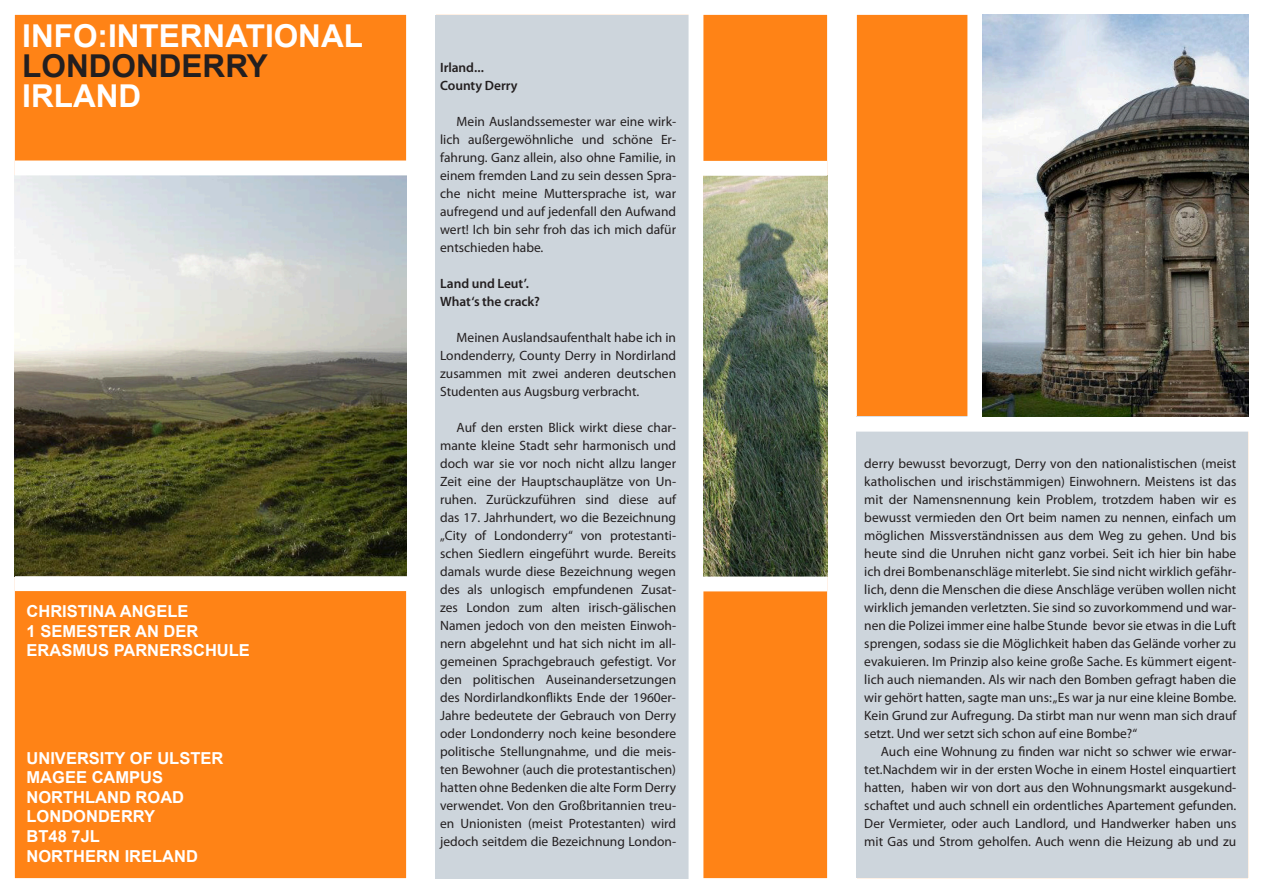
<style>
.page{position:relative;width:1263px;height:893px;background:#fff}
.page>*{position:absolute;margin:0;border:0;box-sizing:border-box;transform-origin:0 0}
.t1{font:700 31.5px "Arial";color:#fff}
.t2{font:700 31.5px "Arial";color:#231f20}
.t3{font:700 16.5px/19.5px "Arial";color:#fff}
.t4{font:13.5px/18px "Myriad Pro";color:#231f20;text-align:justify}
.t5{font:600 13.5px/18px "Myriad Pro";letter-spacing:-.005em;color:#231f20}
</style>
<div class="page">
<div style="left:7px;top:7px;width:407px;height:878px;background:#ff8316"></div>
<div style="left:0;top:0;width:421px;height:893px;border:15px solid #fff"></div>
<div style="left:849px;top:7px;width:406px;height:878px;background:#ff8316"></div>
<div style="left:842px;top:0;width:421px;height:893px;border:15px solid #fff"></div>
<div style="left:428px;top:7px;width:406px;height:878px;background:#ff8316"></div>
<div style="left:421px;top:0;width:421px;height:893px;border:15px solid #fff"></div>
<div style="left:436px;top:15px;width:260px;height:863px;background:#cdd5dc"></div>
<div style="left:688px;top:0;width:15px;height:893px;background:#fff"></div>
<div style="left:857px;top:417px;width:391px;height:461px;background:#cdd5dc"></div>
<div style="left:851px;top:417px;width:402px;height:15px;background:#fff"></div>
<div style="left:967px;top:11px;width:15px;height:408px;background:#fff"></div>
<img style="left:15px;top:175px;width:391px;height:401px">
<img style="left:982px;top:15px;width:266px;height:402px">
<img style="left:703px;top:176px;width:124px;height:400px">
<div style="left:15px;top:576px;width:406px;height:15px;background:#fff"></div>
<div style="left:15px;top:161px;width:406px;height:14px;background:#fff"></div>
<div style="left:697px;top:576px;width:130px;height:15px;background:#fff"></div>
<div style="left:699px;top:161px;width:128px;height:15px;background:#fff"></div>
<h1 class="t1" style="left:22px;top:15px;width:105px">INFO:INTERNATI</h1>
<h1 class="t1" style="left:274px;top:15px;width:46px">ONAL</h1>
<h1 class="t2" style="left:22px;top:45px;width:182px">LONDONDERR</h1>
<h1 class="t2" style="left:247px;top:45px;width:23px">Y</h1>
<h1 class="t1" style="left:22px;top:75px;width:20px">IRLAN</h1>
<h1 class="t1" style="left:119px;top:75px;width:24px">D</h1>
<p class="t3" style="left:27px;top:602px;width:163px">CHRISTINA ANGELE<br>1 SEMESTER</p>
<p class="t3" style="left:135px;top:622px;width:53px">AN DER</p>
<p class="t3" style="left:27px;top:641px;width:12px">ERAS</p>
<p class="t3" style="left:72px;top:641px;width:64px">MUS PARNERS</p>
<p class="t3" style="left:193px;top:641px;width:47px">CHULE</p>
<p class="t3" style="left:27px;top:749px;width:198px">UNIVERSITY OF ULSTER<br>MAGEE CAMPU</p>
<p class="t3" style="left:27px;top:768px;width:171px;text-indent:126px">S<br>NORTHLAND ROAD<br>LONDONDERRY<br>BT48 7JL<br>NORTHERN IRELAND</p>
<p class="t5" style="left:440px;top:58px;width:79px">Irland...<br>County Derry</p>
<p class="t4" style="left:440px;top:112px;width:237px;text-indent:16px">Mein Auslandssemester war eine wirk&shy;lich außergewöhnliche und schöne Er&shy;fahrung. Ganz allein, also ohne Familie, in einem fremden Land zu sein dessen Spra&shy;che nicht meine Muttersprache ist, war aufregend und auf jedenfall den Aufwand wert! Ich bin sehr froh das ich mich dafür entschieden habe.</p>
<p class="t5" style="left:440px;top:274px;width:101px">Land und Leut’.<br>What‘s the crack?</p>
<p class="t4" style="left:440px;top:328px;width:238px;text-indent:16px">Meinen Auslandsaufenthalt habe ich in Londenderry, County Derry in Nordirland zusammen mit zwei anderen deutschen Studenten aus Augsburg verbracht.</p>
<p class="t4" style="left:440px;top:418px;width:238px;text-indent:16px">Auf den ersten Blick wirkt diese char&shy;mante kleine Stadt sehr harmonisch und doch war sie vor noch nicht allzu langer Zeit eine der Hauptschauplätze von Un&shy;ruhen. Zurückzuführen sind diese auf das 17. Jahrhundert, wo die Bezeichnung „City of Londonderry“ von protestanti&shy;schen Siedlern eingeführt wurde. Bereits damals wurde diese Bezeichnung wegen des als unlogisch empfundenen Zusat&shy;zes London zum alten irisch-gälischen Namen jedoch von den meisten Einwoh&shy;nern abgelehnt und hat sich nicht im all&shy;gemeinen Sprachgebrauch gefestigt. Vor den politischen Auseinandersetzungen des Nordirlandkonflikts Ende der 1960er-Jahre bedeutete der Gebrauch von Derry oder Londonderry noch keine besondere politische Stellungnahme, und die meis&shy;ten Bewohner (auch die protestantischen) hatten ohne Bedenken die alte Form Derry verwendet. Von den Großbritannien treu&shy;en Unionisten (meist Protestanten) wird jedoch seitdem die Bezeichnung London-</p>
<p class="t4" style="left:864px;top:454px;width:374px">derry bewusst bevorzugt, Derry von den nationalistischen (meist katholischen und irischstämmigen) Einwohnern. Meistens ist das mit der Namensnennung kein Problem, trotzdem haben wir es bewusst vermieden den Ort beim namen zu nennen, einfach um möglichen Missverständnissen aus dem Weg zu gehen. Und bis heute sind die Unruhen nicht ganz vorbei. Seit ich hier bin habe ich drei Bombenanschläge miterlebt. Sie sind nicht wirklich gefähr&shy;lich, denn die Menschen die diese Anschläge verüben wollen nicht wirklich jemanden verletzten. Sie sind so zuvorkommend und war&shy;nen die Polizei immer eine halbe Stunde bevor sie etwas in die Luft sprengen, sodass sie die Möglichkeit haben das Gelände vorher zu evakuieren. Im Prinzip also keine große Sache. Es kümmert eigent&shy;lich auch niemanden. Als wir nach den Bomben gefragt haben die wir gehört hatten, sagte man uns: „Es war ja nur eine kleine Bombe.<br>Kein Grund zur Aufregung. Da stirbt man nur wenn man sich drauf setzt. Und wer setzt sich schon auf eine Bombe?“</p>
<p class="t4" style="left:864px;top:742px;width:374px;text-indent:16px">Auch eine Wohnung zu finden war nicht so schwer wie erwar&shy;tet.Nachdem wir in der ersten Woche in einem Hostel einquartiert hatten, haben wir von dort aus den Wohnungsmarkt ausgekund&shy;schaftet und auch schnell ein ordentliches Apartement gefunden.<br>Der Vermieter, oder auch Landlord, und Handwerker haben uns mit Gas und Strom geholfen. Auch wenn die Heizung ab und zu</p>
</div>
